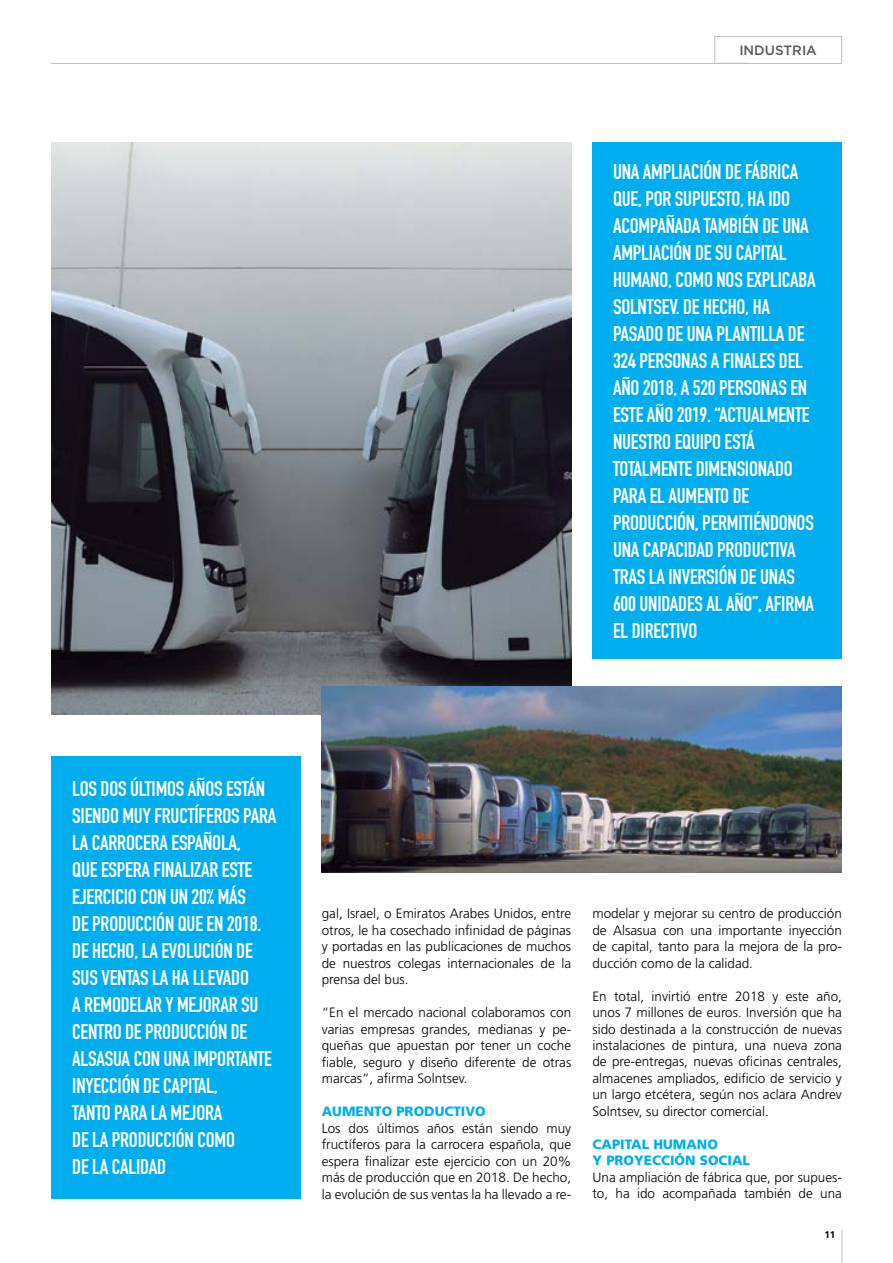
<style>
.page{position:relative;width:893px;height:1263px;background:#fff}
.page>*{position:absolute;margin:0;border:0;box-sizing:border-box;transform-origin:0 0}
.t1{font:700 21px/27px "DIN Condensed";letter-spacing:-.01em;color:#fff}
.t2{font:300 13.5px/16.5px "Frutiger LT Std";color:#000;text-align:justify}
.t3{font:900 13.5px "Frutiger LT Std";color:#00aeef}
.t4{font:500 13.5px "Gotham";color:#58595b}
.t5{font:700 9.75px "Frutiger LT Std";color:#000}
</style>
<div class="page">
<hr style="left:842px;top:1230px;width:1px;height:33px;background:#bcbec0">
<div style="left:714px;top:36px;width:128px;height:28px;border:1px solid #bcbec0"></div>
<hr style="left:51px;top:63px;width:697px;height:1px;background:#bcbec0">
<img style="left:51px;top:142px;width:520px;height:572px">
<div style="left:592px;top:142px;width:249px;height:517px;background:#00aeef"></div>
<div style="left:51px;top:756px;width:249px;height:443px;background:#00aeef"></div>
<img style="left:322px;top:687px;width:520px;height:186px">
<p class="t4" style="left:739px;top:42px;width:79px">INDUSTRIA</p>
<p class="t1" style="left:613px;top:158px;width:204px">UNA AMPLIACIÓN DE FÁBRICA<br>QUE, POR SUPUESTO, HA IDO<br>ACOMPAÑADA TAMBIÉN DE UNA<br>AMPLIACIÓN DE SU CAPITAL<br>HUMANO, COMO NOS EXPLICABA<br>SOLNTSEV. DE HECHO, HA<br>PASADO DE UNA PLANTILLA DE<br>324 PERSONAS A FINALES DEL<br>AÑO 2018, A 520 PERSONAS EN<br>ESTE AÑO 2019. “ACTUALMENTE<br>NUESTRO EQUIPO ESTÁ<br>TOTALMENTE DIMENSIONADO<br>PARA EL AUMENTO DE<br>PRODUCCIÓN, PERMITIÉNDONOS<br>UNA CAPACIDAD PRODUCTIVA<br>TRAS LA INVERSIÓN DE UNAS<br>600 UNIDADES AL AÑO”, AFIRMA<br>EL DIRECTIVO</p>
<p class="t1" style="left:72px;top:775px;width:206px">LOS DOS ÚLTIMOS AÑOS ESTÁN<br>SIENDO MUY FRUCTÍFEROS PARA<br>LA CARROCERA ESPAÑOLA,<br>QUE ESPERA FINALIZAR ESTE<br>EJERCICIO CON UN 20% MÁS<br>DE PRODUCCIÓN QUE EN 2018.<br>DE HECHO, LA EVOLUCIÓN DE<br>SUS VENTAS LA HA LLEVADO<br>A REMODELAR Y MEJORAR SU<br>CENTRO DE PRODUCCIÓN DE<br>ALSASUA CON UNA IMPORTANTE<br>INYECCIÓN DE CAPITAL,<br>TANTO PARA LA MEJORA<br>DE LA PRODUCCIÓN COMO<br>DE LA CALIDAD</p>
<p class="t2" style="left:322px;top:905px;width:251px">gal, Israel, o Emiratos Arabes Unidos, entre otros, le ha cosechado infinidad de páginas y portadas en las publicaciones de muchos de nuestros colegas internacionales de la prensa del bus.</p>
<p class="t2" style="left:322px;top:1004px;width:251px">“En el mercado nacional colaboramos con varias empresas grandes, medianas y pe&shy;queñas que apuestan por tener un coche fiable, seguro y diseño diferente de otras marcas”, afirma Solntsev.</p>
<p class="t3" style="left:322px;top:1103px;width:22px">AUMENTO</p>
<p class="t3" style="left:396px;top:1103px;width:10px">PRODUCTIVO</p>
<p class="t2" style="left:322px;top:1120px;width:251px">Los dos últimos años están siendo muy fructíferos para la carrocera española, que espera finalizar este ejercicio con un 20% más de producción que en 2018. De hecho, la evolución de sus ventas la ha llevado a re-</p>
<p class="t2" style="left:592px;top:905px;width:251px">modelar y mejorar su centro de producción de Alsasua con una importante inyección de capital, tanto para la mejora de la pro&shy;ducción como de la calidad.</p>
<p class="t2" style="left:592px;top:988px;width:251px">En total, invirtió entre 2018 y este año, unos 7 millones de euros. Inversión que ha sido destinada a la construcción de nuevas instalaciones de pintura, una nueva zona de pre-entregas, nuevas oficinas centrales, almacenes ampliados, edificio de servicio y un largo etcétera, según nos aclara Andrev Solntsev, su director comercial.</p>
<p class="t3" style="left:592px;top:1136px;width:18px">CAPITAL</p>
<p class="t3" style="left:653px;top:1136px;width:22px">HUMANO</p>
<p class="t3" style="left:592px;top:1152px;width:24px">Y PRO</p>
<p class="t3" style="left:634px;top:1152px;width:20px">YECCIÓN</p>
<p class="t3" style="left:700px;top:1152px;width:10px">SOCIAL</p>
<p class="t2" style="left:592px;top:1169px;width:251px">Una ampliación de fábrica que, por supues&shy;to, ha ido acompañada también de una</p>
<p class="t5" style="left:824px;top:1228px;width:12px">11</p>
</div>
